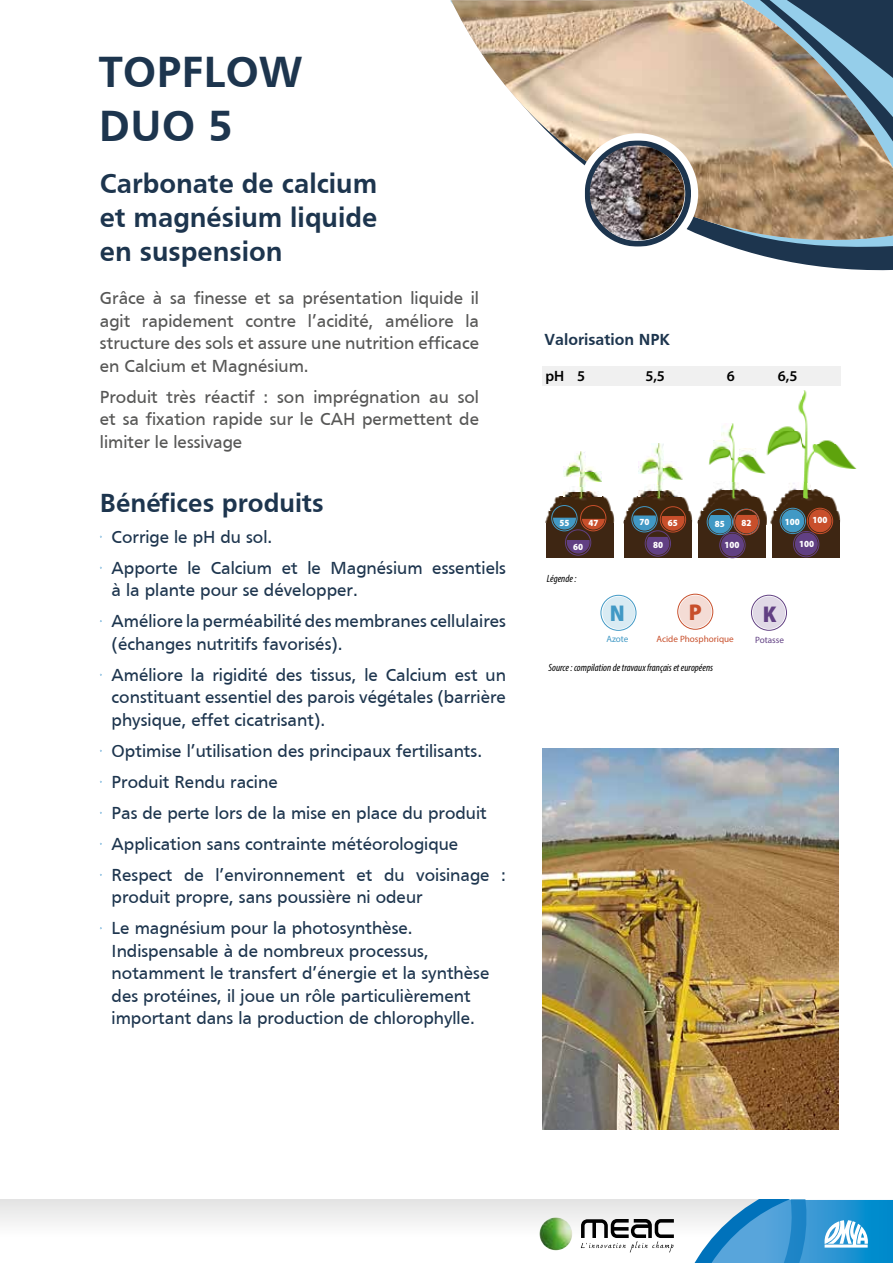
<style>
.page{position:relative;width:893px;height:1263px;background:#fff}
.page>*{position:absolute;margin:0;border:0;box-sizing:border-box;transform-origin:0 0}
.t1{font:700 45px/54px "Frutiger";color:#1d354e}
.t2{font:700 28.5px/34.2px "Frutiger";color:#1d354e;text-align:justify}
.t3{font:700 27px "Frutiger";color:#1d354e}
.t4{font:900 semi-condensed 22.8px "Myriad Pro";color:#4199c5}
.t5{font:900 semi-condensed 22.8px "Myriad Pro";color:#c84f2b}
.t6{font:900 semi-condensed 22.8px "Myriad Pro";color:#614083}
.t7{font:18px/31px "Frutiger";color:#1d354e}
.t8{font:18px/22.5px "Frutiger";color:#575756;text-align:justify}
.t9{font:700 16.5px "Frutiger";color:#1d354e}
.t10{font:600 15px "Myriad Pro";color:#000}
.t11{font:italic condensed 10.5px "Myriad Pro";color:#000}
.t12{font:900 semi-condensed 9.45px "Myriad Pro";color:#fff}
.t13{font:9.15px "Myriad Pro";color:#c84f2b}
.t14{font:9.15px "Myriad Pro";color:#614083}
.t15{font:9.15px "Myriad Pro";letter-spacing:-.005em;color:#4199c5}
</style>
<div class="page">
<svg style="left:756px;top:254px;width:137px;height:17px;fill:#1d354e"></svg>
<svg style="left:450px;top:0;width:443px;height:250px"></svg>
<img style="left:451px;top:0;width:442px;height:242px">
<div style="left:578px;top:133px;width:120px;height:121px;background:#fff;border-radius:50%"></div>
<svg style="left:585px;top:140px;width:106px;height:107px"></svg>
<img style="left:590px;top:146px;width:95px;height:94px;border-radius:47px">
<div style="left:542px;top:366px;width:299px;height:19px;background:#f0f0f0"></div>
<img style="left:623px;top:511px;width:70px;height:14px">
<img style="left:697px;top:510px;width:144px;height:15px">
<div style="left:546px;top:520px;width:67px;height:38px;background:#3e2613"></div>
<div style="left:624px;top:520px;width:67px;height:38px;background:#3e2613"></div>
<div style="left:698px;top:520px;width:68px;height:38px;background:#3e2613"></div>
<div style="left:772px;top:520px;width:67px;height:38px;background:#3e2613"></div>
<img style="left:545px;top:511px;width:70px;height:11px">
<img style="left:549px;top:497px;width:63px;height:14px">
<img style="left:564px;top:492px;width:34px;height:5px">
<img style="left:571px;top:487px;width:14px;height:5px">
<img style="left:580px;top:472px;width:5px;height:15px">
<img style="left:585px;top:472px;width:16px;height:10px">
<img style="left:564px;top:467px;width:16px;height:10px">
<svg style="left:569px;top:452px;width:25px;height:20px"></svg>
<img style="left:627px;top:497px;width:63px;height:14px">
<img style="left:638px;top:491px;width:41px;height:6px">
<img style="left:647px;top:485px;width:15px;height:6px">
<img style="left:657px;top:443px;width:7px;height:42px">
<img style="left:663px;top:467px;width:19px;height:12px">
<img style="left:638px;top:461px;width:19px;height:12px">
<svg style="left:663px;top:461px;width:11px;height:6px"></svg>
<svg style="left:645px;top:447px;width:12px;height:14px"></svg>
<img style="left:702px;top:497px;width:66px;height:14px">
<img style="left:711px;top:490px;width:45px;height:7px">
<img style="left:718px;top:482px;width:21px;height:8px">
<img style="left:731px;top:423px;width:8px;height:59px">
<img style="left:739px;top:457px;width:26px;height:16px">
<img style="left:709px;top:448px;width:22px;height:17px">
<img style="left:739px;top:448px;width:17px;height:9px">
<img style="left:713px;top:440px;width:17px;height:8px">
<img style="left:722px;top:425px;width:9px;height:15px">
<img style="left:775px;top:496px;width:63px;height:14px">
<img style="left:784px;top:489px;width:44px;height:7px">
<img style="left:789px;top:483px;width:22px;height:6px">
<img style="left:801px;top:391px;width:14px;height:92px">
<img style="left:815px;top:443px;width:42px;height:26px">
<img style="left:766px;top:430px;width:35px;height:26px">
<img style="left:819px;top:440px;width:16px;height:3px">
<img style="left:778px;top:426px;width:17px;height:4px">
<img style="left:798px;top:399px;width:3px;height:15px">
<div style="left:602px;top:596px;width:33px;height:33px;background:#d9ebf3;border-radius:50%"></div>
<div style="left:601px;top:595px;width:35px;height:36px;border:1px solid #4199c5;border-radius:50%"></div>
<div style="left:679px;top:595px;width:32px;height:33px;background:#f4dcd5;border-radius:50%"></div>
<div style="left:677px;top:594px;width:36px;height:36px;border:1px solid #c84f2b;border-radius:50%"></div>
<div style="left:753px;top:596px;width:32px;height:33px;background:#e0d9e6;border-radius:50%"></div>
<div style="left:751px;top:595px;width:36px;height:36px;border:1px solid #614082;border-radius:50%"></div>
<div style="left:552px;top:505px;width:25px;height:26px;border:1px solid #4199c5;border-radius:50%"></div>
<svg style="left:553px;top:518px;width:23px;height:12px"></svg>
<div style="left:632px;top:506px;width:25px;height:26px;border:1px solid #4199c5;border-radius:50%"></div>
<svg style="left:633px;top:515px;width:23px;height:16px"></svg>
<div style="left:781px;top:509px;width:23px;height:23px;background:#4199c5;border-radius:50%"></div>
<div style="left:580px;top:505px;width:26px;height:26px;border:1px solid #c84f2b;border-radius:50%"></div>
<svg style="left:582px;top:519px;width:23px;height:11px"></svg>
<div style="left:660px;top:507px;width:26px;height:25px;border:1px solid #c84f2b;border-radius:50%"></div>
<svg style="left:662px;top:516px;width:22px;height:15px"></svg>
<svg style="left:707px;top:509px;width:52px;height:26px"></svg>
<div style="left:807px;top:508px;width:26px;height:26px;border:1px solid #c84f2b;border-radius:50%"></div>
<div style="left:780px;top:508px;width:26px;height:26px;border:1px solid #4199c5;border-radius:50%"></div>
<div style="left:809px;top:509px;width:23px;height:23px;background:#c84f2b;border-radius:50%"></div>
<svg style="left:567px;top:540px;width:23px;height:14px"></svg>
<div style="left:645px;top:531px;width:26px;height:25px;border:1px solid #614082;border-radius:50%"></div>
<div style="left:565px;top:530px;width:26px;height:25px;border:1px solid #614082;border-radius:50%"></div>
<svg style="left:646px;top:537px;width:23px;height:18px"></svg>
<div style="left:720px;top:532px;width:25px;height:26px;border:1px solid #614082;border-radius:50%"></div>
<div style="left:721px;top:533px;width:23px;height:23px;background:#614083;border-radius:50%"></div>
<div style="left:793px;top:531px;width:26px;height:26px;border:1px solid #614082;border-radius:50%"></div>
<div style="left:795px;top:533px;width:23px;height:22px;background:#614083;border-radius:50%"></div>
<svg style="left:802px;top:481px;width:5px;height:17px"></svg>
<svg style="left:47px;top:1200px;width:642px;height:37px"></svg>
<svg style="left:689px;top:1200px;width:204px;height:63px;background:#55a7d7"></svg>
<img style="left:541px;top:1217px;width:15px;height:9px">
<svg style="left:581px;top:1213px;width:98px;height:39px"></svg>
<div style="left:0;top:1200px;width:47px;height:37px;background:#f1f1f1"></div>
<img style="left:542px;top:748px;width:297px;height:381px">
<img style="left:451px;top:0;width:291px;height:1px">
<h1 class="t1" style="left:99px;top:44px;width:205px">TOPFLOW<br>DUO 5</h1>
<h2 class="t2" style="left:100px;top:166px;width:279px">Carbonate de calcium et magnésium liquide en suspension</h2>
<p class="t8" style="left:100px;top:287px;width:381px">Grâce à sa finesse et sa présentation liquide il agit rapidement contre l’acidité, améliore la structure des sols et assure une nutrition efficace en Calcium et Magnésium.</p>
<p class="t8" style="left:100px;top:385px;width:381px">Produit très réactif : son imprégnation au sol et sa fixation rapide sur le CAH permettent de limiter le lessivage</p>
<h3 class="t3" style="left:100px;top:487px;width:225px">Bénéfices produits</h3>
<p class="t7" style="left:112px;top:521px;width:396px">Corrige le pH du sol.<br>Apporte le Calcium et le Magnésium essentiels</p>
<p class="t7" style="left:112px;top:575px;width:396px">à la plante pour se développer.<br>Améliore la perméabilité des membranes cellulaires</p>
<p class="t7" style="left:112px;top:628px;width:396px">(échanges nutritifs favorisés).<br>Améliore la rigidité des tissus, le Calcium est un</p>
<p class="t7" style="left:112px;top:686px;width:396px;line-height:22.5px">constituant essentiel des parois végétales (barrière physique, effet cicatrisant).</p>
<p class="t7" style="left:112px;top:735px;width:396px">Optimise l’utilisation des principaux fertilisants.<br>Produit Rendu racine<br>Pas de perte lors de la mise en place du produit Application sans contrainte météorologique Respect de l’environnement et du voisinage :</p>
<p class="t7" style="left:112px;top:882px;width:313px">produit propre, sans poussière ni odeur<br>Le magnésium pour la photosynthèse.</p>
<p class="t7" style="left:112px;top:939px;width:379px;line-height:22.5px">Indispensable à de nombreux processus, notamment le transfert d’énergie et la synthèse des protéines, il joue un rôle particulièrement important dans la production de chlorophylle.</p>
<p class="t9" style="left:545px;top:330px;width:127px">Valorisation NPK</p>
<p class="t10" style="left:545px;top:367px;width:41px">pH 5</p>
<p class="t10" style="left:645px;top:367px;width:21px">5,5</p>
<p class="t10" style="left:727px;top:367px;width:10px">6</p>
<p class="t10" style="left:778px;top:367px;width:21px">6,5</p>
<p class="t12" style="left:785px;top:515px;width:17px">100</p>
<p class="t12" style="left:812px;top:514px;width:17px">100</p>
<p class="t12" style="left:559px;top:517px;width:12px">55</p>
<p class="t12" style="left:588px;top:517px;width:12px">47</p>
<p class="t12" style="left:640px;top:515px;width:12px">70</p>
<p class="t12" style="left:668px;top:516px;width:12px">65</p>
<p class="t12" style="left:715px;top:517px;width:12px">85</p>
<p class="t12" style="left:742px;top:517px;width:12px">82</p>
<p class="t12" style="left:573px;top:540px;width:12px">60</p>
<p class="t12" style="left:653px;top:539px;width:12px">80</p>
<p class="t12" style="left:724px;top:538px;width:17px">100</p>
<p class="t12" style="left:799px;top:537px;width:17px">100</p>
<p class="t11" style="left:547px;top:572px;width:31px">Légende :</p>
<p class="t4" style="left:610px;top:598px;width:16px">N</p>
<p class="t15" style="left:606px;top:633px;width:24px">Azote</p>
<p class="t5" style="left:689px;top:598px;width:14px">P</p>
<p class="t13" style="left:657px;top:634px;width:79px">Acide Phosphorique</p>
<p class="t11" style="left:549px;top:661px;width:166px">Source : compilation de travaux français et européens</p>
<p class="t6" style="left:763px;top:599px;width:15px">K</p>
<p class="t14" style="left:755px;top:634px;width:30px">Potasse</p>
</div>
